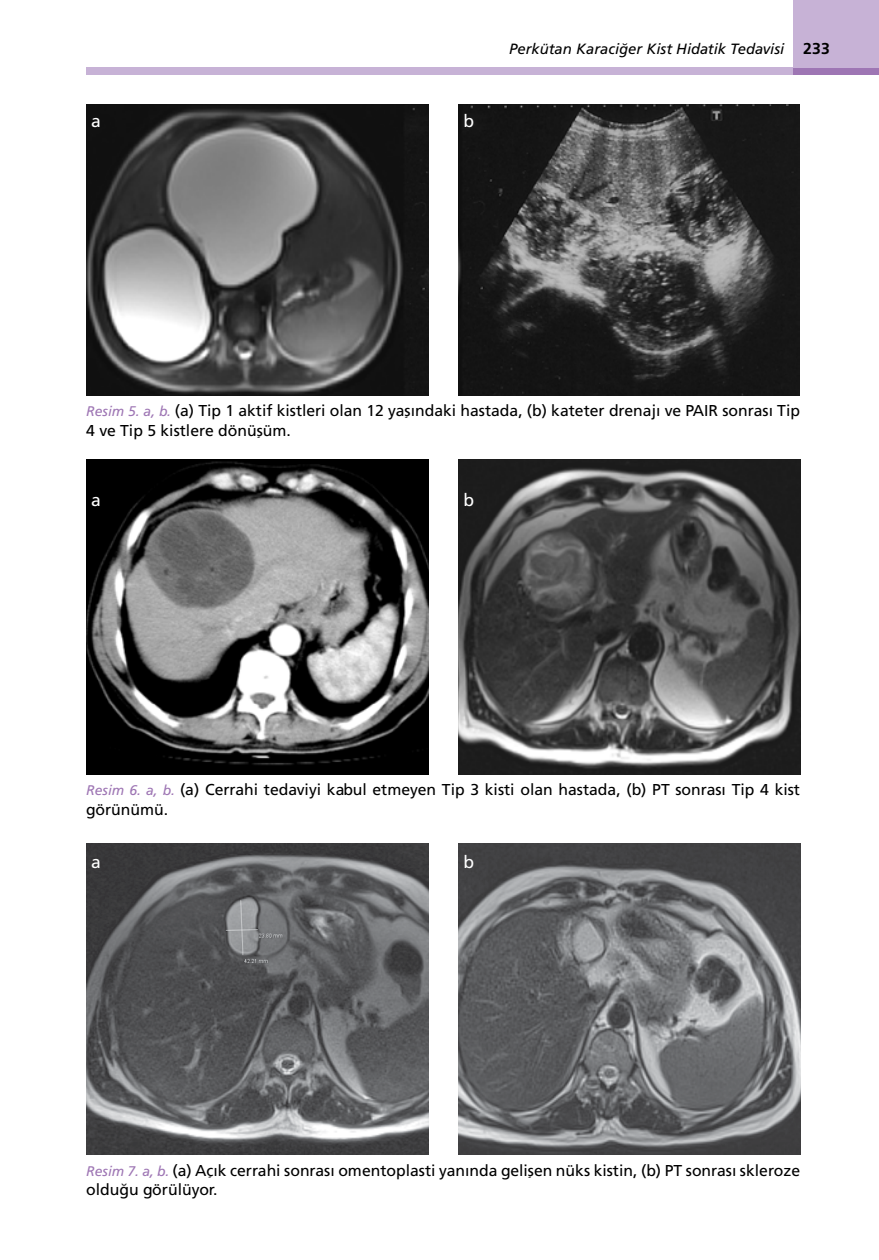
<style>
.page{position:relative;width:879px;height:1260px;background:#fff}
.page>*{position:absolute;margin:0;border:0;box-sizing:border-box;transform-origin:0 0}
.t1{font:17.5px "Frutiger Normal Tr";color:#fff}
.t2{font:15.75px/19.2px "Frutiger Normal Tr";color:#000}
.t3{font:14.88px "Frutiger Italic Tr";color:#000}
.s1{font-family:"Frutiger Bold Tr";font-size:15.75px}
.s2{font-family:"Frutiger Italic Tr";font-size:14px;color:#9e76b4}
</style>
<div class="page">
<img style="left:86px;top:104px;width:342px;height:291px">
<img style="left:458px;top:104px;width:341px;height:291px">
<img style="left:86px;top:460px;width:342px;height:314px">
<img style="left:458px;top:460px;width:341px;height:314px">
<img style="left:86px;top:844px;width:342px;height:311px">
<img style="left:458px;top:844px;width:341px;height:311px">
<div style="left:792px;top:68px;width:86px;height:7px;background:#9e76b4"></div>
<div style="left:86px;top:68px;width:706px;height:7px;background:#c7b2d6"></div>
<div style="left:792px;top:0;width:86px;height:68px;background:#c7b2d6"></div>
<p class="t1" style="left:91px;top:110px;width:11px">a</p>
<p class="t1" style="left:463px;top:110px;width:12px">b</p>
<p class="t3" style="left:509px;top:40px;width:322px">Perkütan Karaciğer Kist Hidatik Tedavisi <span class="s1">233</span></p>
<p class="t2" style="left:86px;top:401px;width:715px"><span class="s2">Resim 5. a, b.</span> (a) Tip 1 aktif kistleri olan 12 yaşındaki hastada, (b) kateter drenajı ve PAIR sonrası Tip<br>4 ve Tip 5 kistlere dönüşüm.</p>
<p class="t1" style="left:91px;top:489px;width:11px">a</p>
<p class="t1" style="left:463px;top:489px;width:12px">b</p>
<p class="t2" style="left:86px;top:780px;width:715px"><span class="s2">Resim 6. a, b.</span> (a) Cerrahi tedaviyi kabul etmeyen Tip 3 kisti olan hastada, (b) PT sonrası Tip 4 kist görünümü.</p>
<p class="t1" style="left:91px;top:851px;width:11px">a</p>
<p class="t1" style="left:463px;top:851px;width:12px">b</p>
<p class="t2" style="left:86px;top:1161px;width:715px"><span class="s2">Resim 7. a, b.</span> (a) Açık cerrahi sonrası omentoplasti yanında gelişen nüks kistin, (b) PT sonrası skleroze olduğu görülüyor.</p>
</div>
